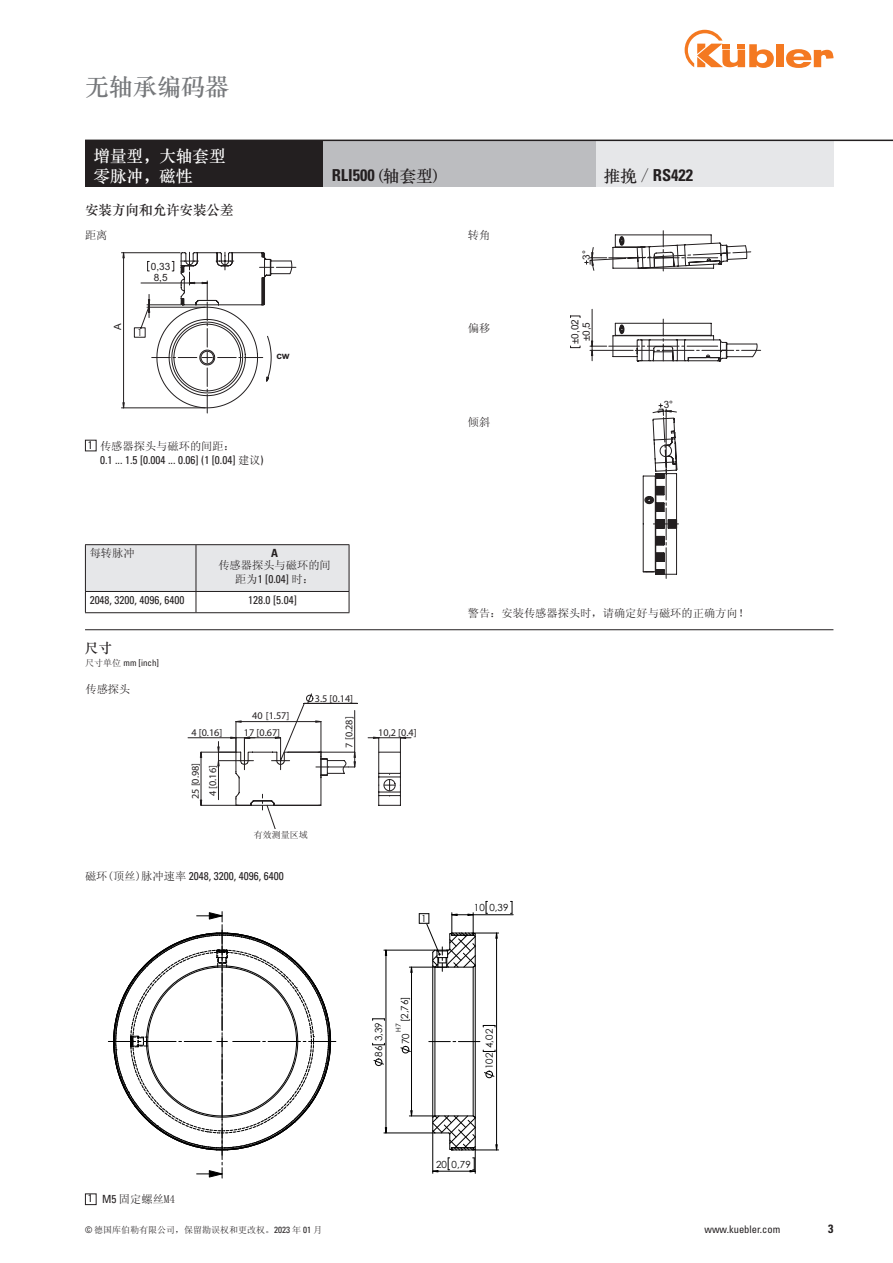
<style>
.page{position:relative;width:893px;height:1263px;background:#fff}
.page>*{position:absolute;margin:0;border:0;box-sizing:border-box;transform-origin:0 0}
.Kapitel{font:24px "ST Songti SC Bold";color:#76787b}
.t1{font:700 condensed 16.5px "Univers LT Std";color:#231f20}
.Head_weiß{font:16.5px "ST Songti SC Bold";color:#fff}
.Bestellschlüssel{font:13.5px "ST Songti SC Bold";color:#231f20}
.t2{font:700 condensed 12px "Univers";color:#231f20}
.Bestellschlüssel-2{font:condensed 11.25px/14.2px "Univers LT Std";color:#231f20}
.Bestellschlüssel-3{font:11.25px "Sim Sun";color:#231f20}
.t3{font:700 condensed 11.25px "Univers LT Std";color:#231f20}
.t4{font:condensed 10.5px "Univers LT Std";color:#231f20}
.t5{font:10.2px "Arial";color:#231f20}
.t6{font:10.05px/11.2px "Arial";color:#231f20}
.t7{font:700 10.05px "Arial";color:#231f20}
.t8{font:9.9px "Century Gothic";color:#231f20}
.t9{font:9.75px "Century Gothic";letter-spacing:.005em;color:#000}
.t10{font:9.75px "Century Gothic";color:#231f20}
.Bestellschlüssel-4{font:9px "Sim Sun";color:#231f20}
.Fußnote{font:condensed 9px "Univers LT Std";color:#231f20}
.t11{font:6.9px "Century Gothic";color:#000}
.s1{font-family:"ST Songti SC Bold";font-weight:400;font-stretch:normal}
.s2{font-family:"Sim Sun";font-stretch:normal}
.s3{font-family:"Sim Sun";font-weight:400;font-stretch:normal}
.s4{font-family:"Univers LT Std";font-stretch:condensed}
</style>
<div class="page">
<div style="left:776px;top:44px;width:8px;height:23px;background:#f47921"></div>
<svg style="left:786px;top:49px;width:47px;height:19px"></svg>
<svg style="left:685px;top:30px;width:89px;height:38px"></svg>
<hr style="left:379px;top:737px;width:32px;height:1px;background:#231f20">
<hr style="left:201px;top:752px;width:35px;height:1px;background:#231f20">
<hr style="left:201px;top:805px;width:35px;height:1px;background:#231f20">
<hr style="left:201px;top:752px;width:1px;height:53px;background:#231f20">
<hr style="left:188px;top:737px;width:48px;height:1px;background:#231f20">
<svg style="left:218px;top:693px;width:188px;height:136px"></svg>
<hr style="left:85px;top:629px;width:748px;height:1px;background:#231f20">
<svg style="left:121px;top:251px;width:176px;height:162px"></svg>
<svg style="left:584px;top:230px;width:167px;height:42px"></svg>
<svg style="left:570px;top:309px;width:191px;height:53px"></svg>
<svg style="left:108px;top:911px;width:228px;height:267px"></svg>
<img style="left:372px;top:900px;width:142px;height:274px">
<hr style="left:435px;top:967px;width:1px;height:149px;background:#000">
<hr style="left:473px;top:967px;width:1px;height:149px;background:#000">
<hr style="left:432px;top:966px;width:1px;height:151px;background:#000">
<hr style="left:475px;top:966px;width:1px;height:151px;background:#000">
<svg style="left:429px;top:1041px;width:51px;height:1px"></svg>
<svg style="left:400px;top:1046px;width:11px;height:7px"></svg>
<hr style="left:409px;top:967px;width:38px;height:1px;background:#000">
<hr style="left:411px;top:967px;width:1px;height:149px;background:#000">
<svg style="left:510px;top:901px;width:3px;height:13px"></svg>
<hr style="left:473px;top:914px;width:40px;height:1px;background:#000">
<hr style="left:496px;top:933px;width:1px;height:217px;background:#000">
<svg style="left:484px;top:1071px;width:10px;height:7px"></svg>
<svg style="left:483px;top:1025px;width:13px;height:2px"></svg>
<svg style="left:483px;top:1050px;width:13px;height:2px"></svg>
<svg style="left:373px;top:1058px;width:11px;height:8px"></svg>
<svg style="left:372px;top:1043px;width:13px;height:2px"></svg>
<svg style="left:372px;top:1018px;width:13px;height:2px"></svg>
<hr style="left:384px;top:950px;width:51px;height:1px;background:#000">
<hr style="left:384px;top:1133px;width:51px;height:1px;background:#000">
<hr style="left:386px;top:950px;width:1px;height:183px;background:#000">
<svg style="left:410px;top:967px;width:3px;height:6px"></svg>
<svg style="left:419px;top:901px;width:80px;height:70px"></svg>
<svg style="left:409px;top:1110px;width:90px;height:63px"></svg>
<div style="left:595px;top:140px;width:238px;height:47px;background:#e6e7e9"></div>
<div style="left:85px;top:140px;width:238px;height:47px;background:#231f20"></div>
<div style="left:323px;top:140px;width:272px;height:47px;background:#bcbdc0"></div>
<div style="left:85px;top:440px;width:12px;height:11px;border:1px solid #231f20"></div>
<div style="left:85px;top:1193px;width:12px;height:12px;border:1px solid #231f20"></div>
<hr style="left:85px;top:544px;width:111px;height:1px;background:#231f20">
<hr style="left:196px;top:544px;width:153px;height:1px;background:#231f20">
<svg style="left:85px;top:545px;width:265px;height:67px"></svg>
<hr style="left:85px;top:612px;width:111px;height:1px;background:#231f20">
<hr style="left:196px;top:612px;width:153px;height:1px;background:#231f20">
<hr style="left:85px;top:140px;width:808px;height:1px;background:#231f20">
<svg style="left:642px;top:403px;width:36px;height:176px"></svg>
<p class="Kapitel" style="left:85px;top:71px;width:145px">无轴承编码器</p>
<p class="Head_weiß" style="left:94px;top:145px;width:133px">增量型，大轴套型</p>
<p class="Head_weiß" style="left:94px;top:165px;width:100px">零脉冲，磁性</p>
<p class="t1" style="left:332px;top:165px;width:107px">RLI500 <span class="s1">(轴套型)</span></p>
<p class="Bestellschlüssel" style="left:85px;top:201px;width:150px">安装方向和允许安装公差</p>
<p class="Bestellschlüssel-3" style="left:85px;top:229px;width:24px">距离</p>
<p class="t6" style="left:112px;top:330px;width:8px;rotate:-90deg">A</p>
<p class="t6" style="left:151px;top:261px;width:21px">0,33</p>
<p class="t6" style="left:154px;top:272px;width:15px">8,5</p>
<p class="t10" style="left:137px;top:326px;width:7px">1</p>
<p class="t7" style="left:276px;top:349px;width:15px">cw</p>
<p class="Bestellschlüssel-2" style="left:88px;top:437px;width:6px">1</p>
<p class="Bestellschlüssel-2" style="left:100px;top:438px;width:165px"><span class="s2">传感器探头与磁环的间距：<br></span>0.1 ... 1.5 [0.004 ... 0.06] (1 [0.04] <span class="s2">建议</span>)</p>
<p class="Bestellschlüssel-3" style="left:468px;top:229px;width:24px">转角</p>
<p class="Bestellschlüssel-3" style="left:468px;top:323px;width:24px">偏移</p>
<p class="Bestellschlüssel-3" style="left:468px;top:416px;width:24px">倾斜</p>
<p class="t1" style="left:604px;top:165px;width:91px"><span class="s1">推挽</span> <span class="s3">/</span> RS422</p>
<p class="t6" style="left:581px;top:260px;width:11px;rotate:-90deg">3°</p>
<p class="t6" style="left:570px;top:344px;width:26px;rotate:-90deg">±0,02 ±0,5</p>
<p class="Bestellschlüssel-3" style="left:90px;top:547px;width:46px">每转脉冲</p>
<p class="t3" style="left:271px;top:546px;width:8px">A</p>
<p class="Bestellschlüssel-3" style="left:218px;top:559px;width:114px">传感器探头与磁环的间</p>
<p class="Bestellschlüssel-2" style="left:235px;top:572px;width:80px"><span class="s2">距为</span>1 [0.04] <span class="s2">时：</span></p>
<p class="Bestellschlüssel-2" style="left:90px;top:593px;width:96px">2048, 3200, 4096, 6400</p>
<p class="Bestellschlüssel-2" style="left:248px;top:593px;width:50px">128.0 [5.04]</p>
<p class="Bestellschlüssel" style="left:85px;top:639px;width:28px">尺寸</p>
<p class="Fußnote" style="left:85px;top:657px;width:75px"><span class="s2">尺寸单位</span> mm [inch]</p>
<p class="Bestellschlüssel-3" style="left:85px;top:683px;width:46px">传感探头</p>
<p class="t5" style="left:315px;top:692px;width:40px">3.5 [0.14]</p>
<p class="t5" style="left:252px;top:710px;width:39px">40 [1.57]</p>
<p class="t5" style="left:191px;top:726px;width:33px">4 [0.16]</p>
<p class="t5" style="left:343px;top:748px;width:33px;rotate:-90deg">7 [0.28]</p>
<p class="t5" style="left:206px;top:796px;width:33px;rotate:-90deg">4 [0.16]</p>
<p class="t5" style="left:244px;top:726px;width:38px">17 [0.67]</p>
<p class="t5" style="left:189px;top:799px;width:38px;rotate:-90deg">25 [0.98]</p>
<p class="Bestellschlüssel-4" style="left:254px;top:830px;width:55px">有效测量区域</p>
<p class="t8" style="left:274px;top:829px;width:7px">1</p>
<p class="Bestellschlüssel-2" style="left:85px;top:869px;width:200px"><span class="s2">磁环(顶丝)脉冲速率</span> 2048, 3200, 4096, 6400</p>
<p class="t5" style="left:378px;top:726px;width:40px">10,2 [0.4]</p>
<p class="t9" style="left:421px;top:912px;width:7px">1</p>
<p class="t9" style="left:372px;top:1057px;width:36px;rotate:-90deg">86 3,39</p>
<p class="t9" style="left:398px;top:1022px;width:28px;rotate:-90deg">[2,76]</p>
<p class="t11" style="left:394px;top:1031px;width:10px;rotate:-90deg">H7</p>
<p class="t9" style="left:399px;top:1044px;width:12px;rotate:-90deg">70</p>
<p class="Bestellschlüssel-3" style="left:468px;top:607px;width:283px">警告：安装传感器探头时，请确定好与磁环的正确方向！</p>
<p class="t9" style="left:474px;top:901px;width:36px">10 0,39</p>
<p class="t9" style="left:482px;top:1069px;width:42px;rotate:-90deg">102 4,02</p>
<p class="Bestellschlüssel-2" style="left:88px;top:1191px;width:6px">1</p>
<p class="Bestellschlüssel-3" style="left:102px;top:1194px;width:75px"><span class="s4">M5</span> 固定螺丝M4</p>
<p class="t9" style="left:436px;top:1157px;width:36px">20 0,79</p>
<p class="Bestellschlüssel-4" style="left:85px;top:1225px;width:239px"><span class="s4">©</span> 德国库伯勒有限公司，保留勘误权和更改权。<span class="s4">2023</span> 年 <span class="s4">01</span> 月</p>
<p class="t4" style="left:704px;top:1223px;width:77px">www.kuebler.com</p>
<p class="t2" style="left:828px;top:1221px;width:7px">3</p>
</div>
